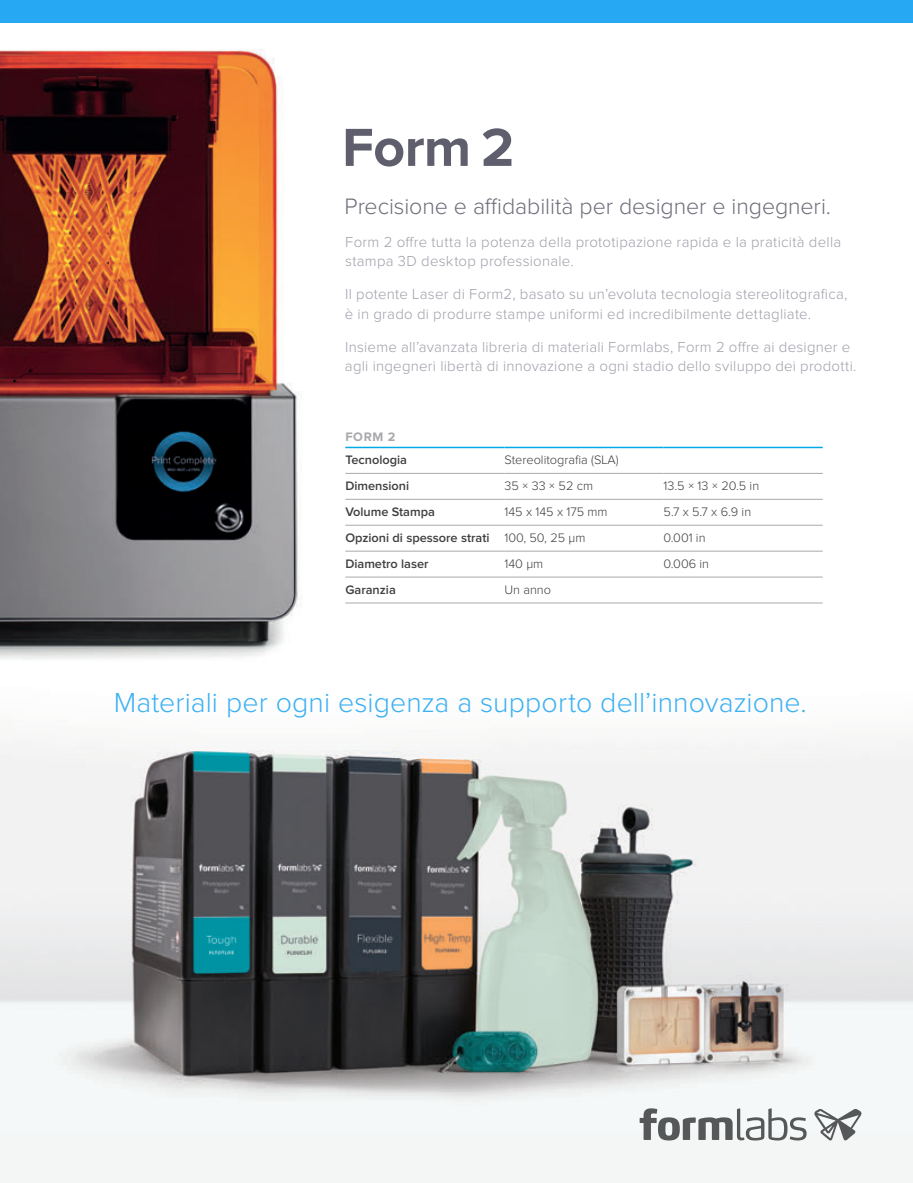
<style>
.page{position:relative;width:913px;height:1183px;background:#fff}
.page>*{position:absolute;margin:0;border:0;box-sizing:border-box;transform-origin:0 0}
.t1{font:700 55.5px "Proxima Nova";color:#5e5e6c}
.t2{font:300 28.5px "Proxima Nova";letter-spacing:.005em;color:#3cb1f3}
.t3{font:300 23.1px "Proxima Nova";letter-spacing:-.005em;color:#6e6e7b}
.t4{font:300 15px/19.5px "Proxima Nova";letter-spacing:.015em;color:#9f9faa}
.t5{font:300 12.75px "Proxima Nova";color:#3e3e3f}
.t6{font:600 12.75px "Proxima Nova";color:#3e3e3f}
.t7{font:700 12.75px "Proxima Nova";color:#a8a9ad}
</style>
<div class="page">
<div style="left:0;top:0;width:913px;height:23px;background:#26a9f2"></div>
<img style="left:0;top:602px;width:913px;height:581px">
<img style="left:0;top:49px;width:354px;height:652px">
<hr style="left:345px;top:423px;width:159px;height:2px;background:#fff">
<hr style="left:345px;top:473px;width:159px;height:1px;background:#a8a9ad">
<hr style="left:504px;top:473px;width:160px;height:1px;background:#a8a9ad">
<hr style="left:664px;top:473px;width:159px;height:1px;background:#a8a9ad">
<hr style="left:345px;top:499px;width:159px;height:1px;background:#a8a9ad">
<hr style="left:504px;top:499px;width:160px;height:1px;background:#a8a9ad">
<hr style="left:664px;top:499px;width:159px;height:1px;background:#a8a9ad">
<hr style="left:345px;top:525px;width:159px;height:1px;background:#a8a9ad">
<hr style="left:504px;top:525px;width:160px;height:1px;background:#a8a9ad">
<hr style="left:664px;top:525px;width:159px;height:1px;background:#a8a9ad">
<hr style="left:345px;top:551px;width:159px;height:1px;background:#a8a9ad">
<hr style="left:504px;top:551px;width:160px;height:1px;background:#a8a9ad">
<hr style="left:664px;top:551px;width:159px;height:1px;background:#a8a9ad">
<hr style="left:345px;top:577px;width:159px;height:1px;background:#a8a9ad">
<hr style="left:504px;top:577px;width:160px;height:1px;background:#a8a9ad">
<hr style="left:664px;top:577px;width:159px;height:1px;background:#a8a9ad">
<hr style="left:345px;top:603px;width:159px;height:1px;background:#a8a9ad">
<hr style="left:504px;top:603px;width:160px;height:1px;background:#a8a9ad">
<hr style="left:664px;top:603px;width:159px;height:1px;background:#a8a9ad">
<hr style="left:345px;top:447px;width:159px;height:1px;background:#00abe7">
<hr style="left:504px;top:447px;width:160px;height:1px;background:#00abe7">
<hr style="left:664px;top:447px;width:159px;height:1px;background:#00abe7">
<svg style="left:640px;top:1108px;width:167px;height:32px"></svg>
<svg style="left:814px;top:1109px;width:47px;height:31px"></svg>
<p class="t1" style="left:342px;top:122px;width:174px">Form 2</p>
<p class="t3" style="left:345px;top:196px;width:488px">Precisione e affidabilità per designer e ingegneri.</p>
<p class="t4" style="left:345px;top:233px;width:498px">Form 2 offre tutta la potenza della prototipazione rapida e la praticità della stampa 3D desktop professionale.</p>
<p class="t4" style="left:345px;top:285px;width:504px">Il potente Laser di Form2, basato su un’evoluta tecnologia stereolitografica, è in grado di produrre stampe uniformi ed incredibilmente dettagliate.</p>
<p class="t4" style="left:345px;top:338px;width:513px">Insieme all’avanzata libreria di materiali Formlabs, Form 2 offre ai designer e agli ingegneri libertà di innovazione a ogni stadio dello sviluppo dei prodotti.</p>
<p class="t7" style="left:345px;top:431px;width:52px">FORM 2</p>
<p class="t6" style="left:345px;top:454px;width:63px">Tecnologia</p>
<p class="t5" style="left:504px;top:454px;width:116px">Stereolitografia (SLA)</p>
<p class="t6" style="left:345px;top:480px;width:65px">Dimensioni</p>
<p class="t5" style="left:504px;top:480px;width:90px">35 × 33 × 52 cm</p>
<p class="t5" style="left:664px;top:480px;width:97px">13.5 × 13 × 20.5 in</p>
<p class="t6" style="left:345px;top:506px;width:91px">Volume Stampa</p>
<p class="t5" style="left:504px;top:506px;width:105px">145 x 145 x 175 mm</p>
<p class="t5" style="left:664px;top:506px;width:89px">5.7 x 5.7 x 6.9 in</p>
<p class="t6" style="left:345px;top:532px;width:146px">Opzioni di spessore strati</p>
<p class="t5" style="left:504px;top:532px;width:82px">100, 50, 25 µm</p>
<p class="t5" style="left:664px;top:532px;width:43px">0.001 in</p>
<p class="t6" style="left:345px;top:558px;width:85px">Diametro laser</p>
<p class="t5" style="left:504px;top:558px;width:40px">140 µm</p>
<p class="t5" style="left:664px;top:558px;width:47px">0.006 in</p>
<p class="t6" style="left:345px;top:584px;width:52px">Garanzia</p>
<p class="t5" style="left:504px;top:584px;width:48px">Un anno</p>
<p class="t2" style="left:114px;top:689px;width:695px">Materiali per ogni esigenza a supporto dell’innovazione.</p>
</div>
